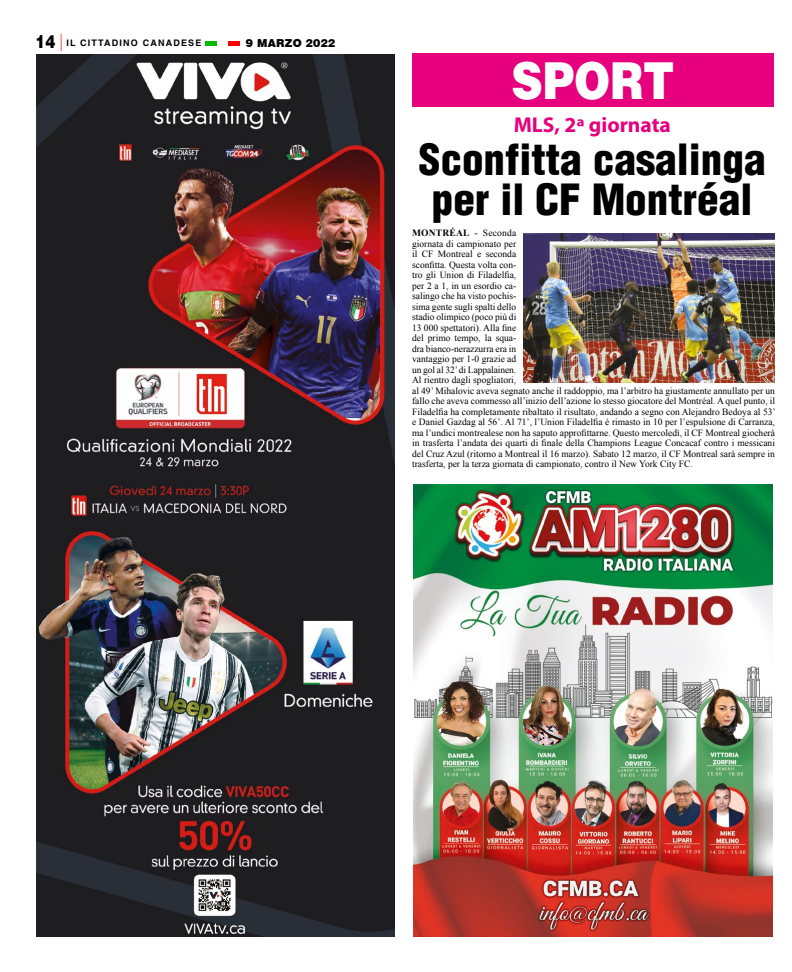
<style>
.page{position:relative;width:792px;height:972px;background:#fff}
.page>*{position:absolute;margin:0;border:0;box-sizing:border-box;transform-origin:0 0}
.t1{font:51px "Switzerland Black Plain";color:#fff;scale:.85 1}
.t2{font:42px/40px "Switzerland Cond Black Plain";color:#000;text-align:center}
.t3{font:700 21.5px "Myriad Pro";color:#e6007d}
.t4{font:900 11px "Swiss 721 BT";letter-spacing:.02em;color:#000}
.t5{font:9.5px/10.5px "Times New Roman";color:#000}
.t6{font:700 9px "Switzerland";letter-spacing:.13em;color:#000}
.s1{font-family:"Switzerland Black Plain";font-weight:400;font-size:18px}
.s2{font-family:"Swiss 721 BT";font-weight:400;font-stretch:condensed;font-size:17.3px;color:#f00}
.s3{font-weight:700}
</style>
<div class="page">
<div style="left:206px;top:41px;width:11px;height:5px;background:#00ba00"></div>
<div style="left:229px;top:41px;width:11px;height:5px;background:#f00"></div>
<img style="left:37px;top:55px;width:357px;height:882px">
<div style="left:413px;top:54px;width:361px;height:53px;background:#e6007d"></div>
<img style="left:413px;top:485px;width:360px;height:451px">
<img style="left:523px;top:233px;width:251px;height:149px">
<p class="t6" style="left:36px;top:37px;width:168px"><span class="s1">14</span> <span class="s2">|</span> IL CITTADINO CANADESE</p>
<p class="t4" style="left:246px;top:36px;width:91px">9 MARZO 2022</p>
<h1 class="t1" style="left:512px;top:47px;width:193px">SPORT</h1>
<h3 class="t3" style="left:514px;top:111px;width:159px">MLS, 2ª giornata</h3>
<h2 class="t2" style="left:419px;top:139px;width:348px">Sconfitta casalinga per il CF Montréal</h2>
<p class="t5" style="left:412px;top:228px;width:365px"><span class="s3">MONTRÉAL</span> - Seconda<br>giornata di campionato per<br>il CF Montreal e seconda<br>sconfitta. Questa volta con-<br>tro gli Union di Filadelfia,<br>per 2 a 1, in un esordio ca-<br>salingo che ha visto pochis-<br>sima gente sugli spalti dello<br>stadio olimpico (poco più di<br>13 000 spettatori). Alla fine<br>del primo tempo, la squa-<br>dra bianco-nerazzurra era in<br>vantaggio per 1-0 grazie ad<br>un gol al 32’ di Lappalainen.<br>Al rientro dagli spogliatori,<br>al 49’ Mihalovic aveva segnato anche il raddoppio, ma l’arbitro ha giustamente annullato per un fallo che aveva commesso all’inizio dell’azione lo stesso giocatore del Montréal. A quel punto, il Filadelfia ha completamente ribaltato il risultato, andando a segno con Alejandro Bedoya al 53’ e Daniel Gazdag al 56’. Al 71’, l’Union Filadelfia è rimasto in 10 per l’espulsione di Carranza, ma l’undici montrealese non ha saputo approfittarne. Questo mercoledì, il CF Montreal giocherà in trasferta l’andata dei quarti di finale della Champions League Concacaf contro i messicani del Cruz Azul (ritorno a Montreal il 16 marzo). Sabato 12 marzo, il CF Montreal sarà sempre in trasferta, per la terza giornata di campionato, contro il New York City FC.</p>
</div>
